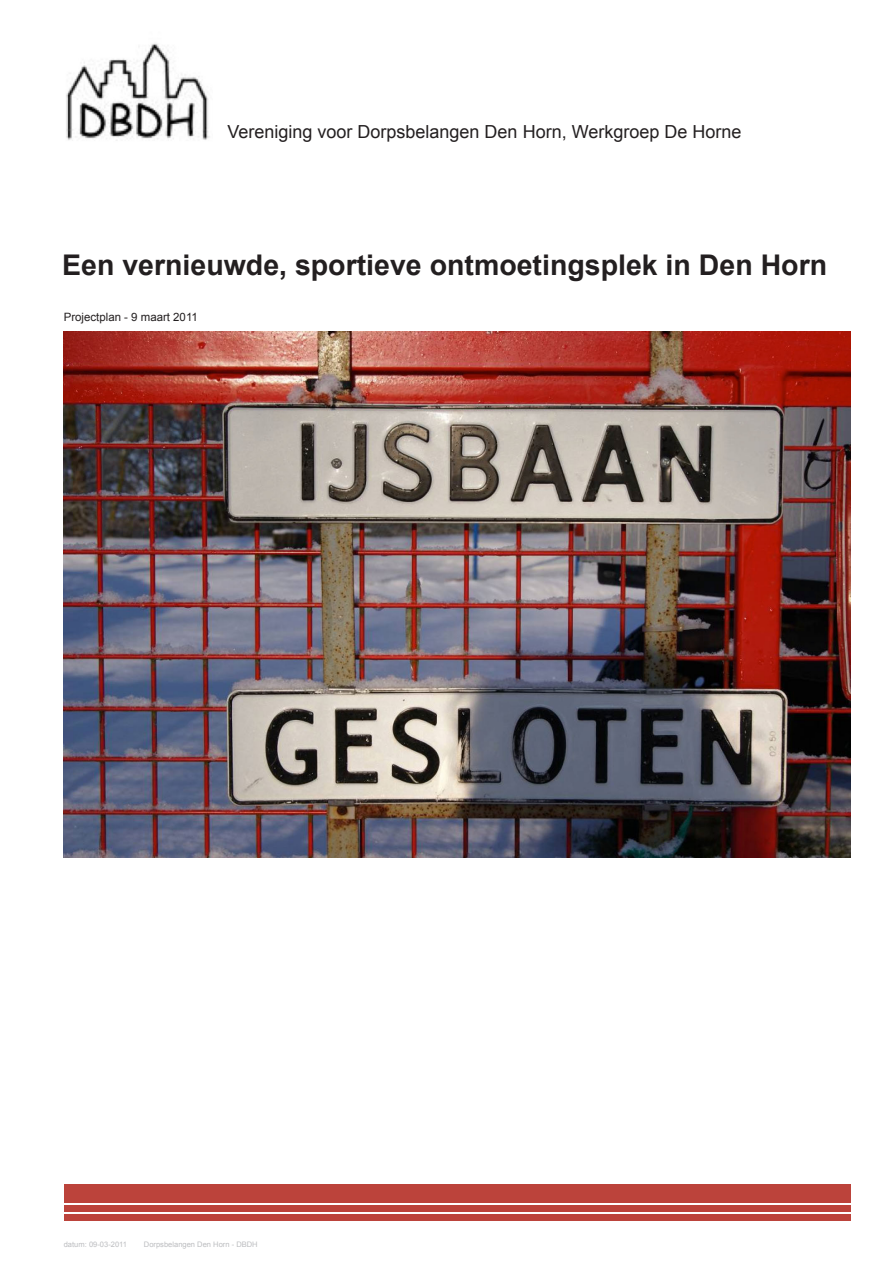
<style>
.page{position:relative;width:893px;height:1263px;background:#fff}
.page>*{position:absolute;margin:0;border:0;box-sizing:border-box;transform-origin:0 0}
.logo{font:700 28.5px "Arial";color:#231f20}
.t1{font:18px "Arial";color:#231f20}
.logo-2{font:11.4px "Arial";color:#231f20}
.logo-3{font:7.5px "Arial";color:#bcbdc0}
</style>
<div class="page">
<div style="left:64px;top:1184px;width:786px;height:18px;background:#bc433b"></div>
<div style="left:64px;top:1205px;width:786px;height:6px;background:#bc433b"></div>
<div style="left:64px;top:1214px;width:786px;height:6px;background:#bc433b"></div>
<img style="left:64px;top:331px;width:786px;height:527px">
<img style="left:66px;top:43px;width:144px;height:98px">
<p class="t1" style="left:227px;top:120px;width:515px">Vereniging voor Dorpsbelangen Den Horn, Werkgroep De Horne</p>
<p class="logo" style="left:62px;top:247px;width:766px">Een vernieuwde, sportieve ontmoetingsplek in Den Horn</p>
<p class="logo-2" style="left:64px;top:310px;width:136px">Projectplan - 9 maart 2011</p>
<p class="logo-3" style="left:64px;top:1240px;width:65px">datum: 09-03-2011</p>
<p class="logo-3" style="left:144px;top:1240px;width:115px">Dorpsbelangen Den Horn - DBDH</p>
</div>
